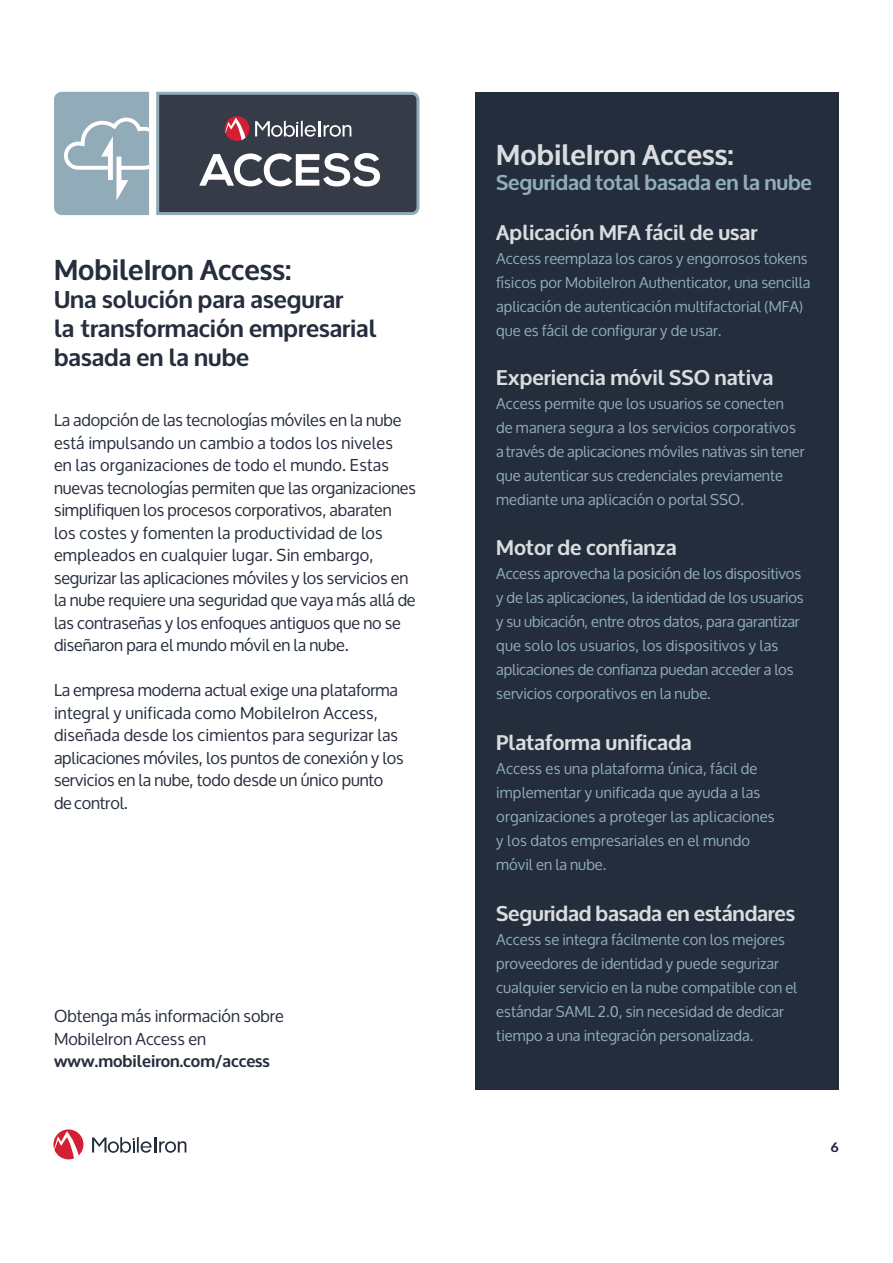
<style>
.page{position:relative;width:893px;height:1263px;background:#fff}
.page>*{position:absolute;margin:0;border:0;box-sizing:border-box;transform-origin:0 0}
.t1{font:700 28.5px "Oxygen";color:#262e3d}
.t2{font:700 28.5px "Oxygen";color:#dadde0}
.t3{font:700 24px/28.8px "Oxygen";color:#262e3d}
.t4{font:700 21px "Oxygen";color:#dadde0}
.t5{font:700 21px "Oxygen";letter-spacing:-.01em;color:#91acba}
.t6{font:16.5px/22.5px "Oxygen";letter-spacing:-.01em;color:#262e3d}
.t7{font:15px/24px "Oxygen";color:#91acba}
.t8{font:700 13.5px "Oxygen";color:#262e3d}
.s1{font-weight:700}
</style>
<div class="page">
<svg style="left:92px;top:1137px;width:94px;height:16px"></svg>
<svg style="left:53px;top:1129px;width:30px;height:30px"></svg>
<div style="left:476px;top:92px;width:363px;height:998px;background:#232d3b"></div>
<svg style="left:156px;top:92px;width:263px;height:123px;background:#525561"></svg>
<svg style="left:54px;top:92px;width:95px;height:123px;background:#9db3c0"></svg>
<p class="t1" style="left:54px;top:252px;width:239px">MobileIron Access:</p>
<p class="t3" style="left:54px;top:286px;width:324px">Una solución para asegurar<br>la transformación empresarial basada en la nube</p>
<p class="t6" style="left:54px;top:409px;width:363px">La adopción de las tecnologías móviles en la nube está impulsando un cambio a todos los niveles<br>en las organizaciones de todo el mundo. Estas nuevas tecnologías permiten que las organizaciones simplifiquen los procesos corporativos, abaraten los costes y fomenten la productividad de los empleados en cualquier lugar. Sin embargo, segurizar las aplicaciones móviles y los servicios en la nube requiere una seguridad que vaya más allá de las contraseñas y los enfoques antiguos que no se diseñaron para el mundo móvil en la nube.</p>
<p class="t6" style="left:54px;top:679px;width:351px">La empresa moderna actual exige una plataforma integral y unificada como MobileIron Access, diseñada desde los cimientos para segurizar las aplicaciones móviles, los puntos de conexión y los servicios en la nube, todo desde un único punto de control.</p>
<p class="t6" style="left:54px;top:1005px;width:231px">Obtenga más información sobre<br>MobileIron Access en <span class="s1">www.mobileiron.com/access</span></p>
<p class="t2" style="left:496px;top:137px;width:239px">MobileIron Access:</p>
<p class="t5" style="left:496px;top:170px;width:317px">Seguridad total basada en la nube</p>
<p class="t4" style="left:496px;top:219px;width:263px">Aplicación MFA fácil de usar</p>
<p class="t7" style="left:496px;top:246px;width:316px">Access reemplaza los caros y engorrosos tokens físicos por MobileIron Authenticator, una sencilla aplicación de autenticación multifactorial (MFA) que es fácil de configurar y de usar.</p>
<p class="t4" style="left:496px;top:365px;width:279px">Experiencia móvil SSO nativa</p>
<p class="t7" style="left:496px;top:392px;width:310px">Access permite que los usuarios se conecten<br>de manera segura a los servicios corporativos a través de aplicaciones móviles nativas sin tener que autenticar sus credenciales previamente mediante una aplicación o portal SSO.</p>
<p class="t4" style="left:496px;top:534px;width:182px">Motor de confianza</p>
<p class="t7" style="left:496px;top:561px;width:309px">Access aprovecha la posición de los dispositivos y de las aplicaciones, la identidad de los usuarios y su ubicación, entre otros datos, para garantizar que solo los usuarios, los dispositivos y las aplicaciones de confianza puedan acceder a los servicios corporativos en la nube.</p>
<p class="t4" style="left:496px;top:729px;width:197px">Plataforma unificada</p>
<p class="t7" style="left:496px;top:756px;width:280px">Access es una plataforma única, fácil de implementar y unificada que ayuda a las organizaciones a proteger las aplicaciones y los datos empresariales en el mundo móvil en la nube.</p>
<p class="t4" style="left:496px;top:900px;width:300px">Seguridad basada en estándares</p>
<p class="t7" style="left:496px;top:927px;width:302px">Access se integra fácilmente con los mejores proveedores de identidad y puede segurizar cualquier servicio en la nube compatible con el estándar SAML 2.0, sin necesidad de dedicar tiempo a una integración personalizada.</p>
<p class="t8" style="left:831px;top:1139px;width:9px">6</p>
</div>
